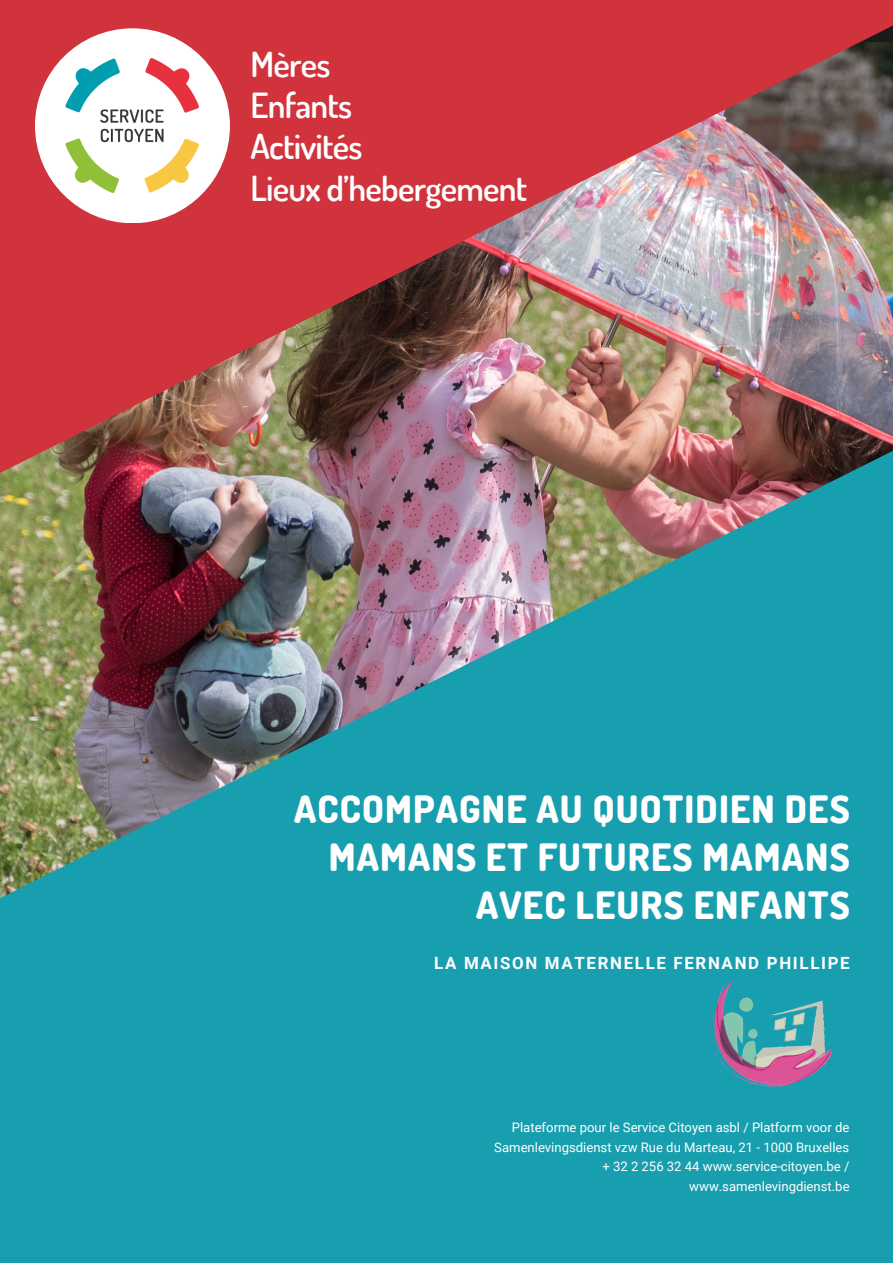
<style>
.page{position:relative;width:893px;height:1264px;background:#fff}
.page>*{position:absolute;margin:0;border:0;box-sizing:border-box;transform-origin:0 0}
.t1{font:800 37.65px/48.3px "Dosis";letter-spacing:.03em;color:#fff;text-align:right}
.t2{font:600 34.65px "Dosis";letter-spacing:-.02em;color:#fff}
.t3{font:700 16.8px "Roboto";letter-spacing:.1em;color:#fff}
.t4{font:13.05px/19.6px "Roboto";color:#fff;text-align:right}
</style>
<div class="page">
<img style="left:0;top:488px;width:892px;height:774px">
<img style="left:0;top:0;width:892px;height:488px">
<div style="left:35px;top:28px;width:195px;height:195px;background:#fff;border-radius:50%"></div>
<img style="left:65px;top:58px;width:134px;height:135px">
<img style="left:691px;top:963px;width:158px;height:137px">
<p class="t2" style="left:250px;top:41px;width:82px">Mères</p>
<p class="t2" style="left:250px;top:83px;width:103px">Enfants</p>
<p class="t2" style="left:250px;top:124px;width:114px">Activités</p>
<p class="t2" style="left:250px;top:165px;width:278px">Lieux d’hebergement</p>
<p class="t1" style="left:294px;top:783px;width:557px">ACCOMPAGNE AU QUOTIDIEN DES<br>MAMANS ET FUTURES MAMANS<br>AVEC LEURS ENFANTS</p>
<p class="t3" style="left:434px;top:953px;width:417px">LA MAISON MATERNELLE FERNAND PHILLIPE</p>
<p class="t4" style="left:494px;top:1117px;width:357px">Plateforme pour le Service Citoyen asbl / Platform voor de Samenlevingsdienst vzw Rue du Marteau, 21 - 1000 Bruxelles + 32 2 256 32 44 www.service-citoyen.be / www.samenlevingdienst.be</p>
</div>
